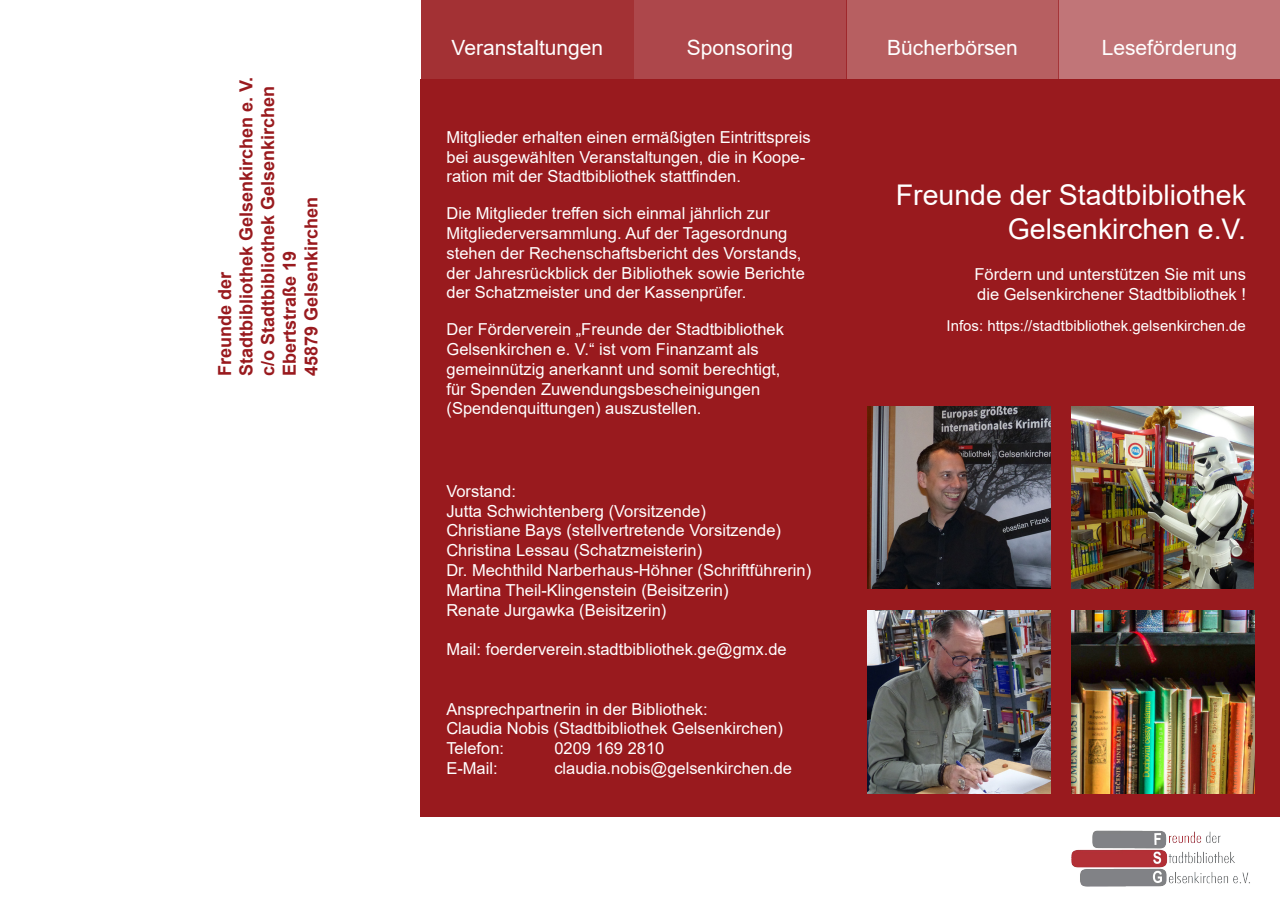
<style>
.page{position:relative;width:1280px;height:910px;background:#fff}
.page>*{position:absolute;margin:0;border:0;box-sizing:border-box;transform-origin:0 0}
.t1{font:28.5px/34.2px "Arial";color:#fff;text-align:right}
.t2{font:21px "Arial";color:#fff}
.t3{font:700 18px/21.6px "Arial";color:#991a1e}
.t4{font:16.5px/19.8px "Arial";color:#fff}
.t5{font:15px "Arial";color:#fff}
</style>
<div class="page">
<div style="left:421px;top:79px;width:859px;height:737px;background:#991a1e"></div>
<div style="left:421px;top:0;width:213px;height:94px;background:linear-gradient(to bottom,#a53739,#9e2528)"></div>
<div style="left:634px;top:0;width:212px;height:79px;background:#ad474b"></div>
<div style="left:846px;top:0;width:213px;height:79px;background:#b75f61"></div>
<div style="left:1059px;top:0;width:221px;height:79px;background:#c17578"></div>
<img style="left:1071px;top:830px;width:179px;height:57px">
<img style="left:1071px;top:610px;width:183px;height:183px">
<img style="left:867px;top:610px;width:183px;height:183px">
<img style="left:867px;top:406px;width:183px;height:183px">
<img style="left:1071px;top:406px;width:182px;height:183px">
<p class="t3" style="left:214px;top:376px;width:301px;rotate:-90deg">Freunde der<br>Stadtbibliothek Gelsenkirchen e. V.</p>
<p class="t3" style="left:257px;top:376px;width:292px;rotate:-90deg">c/o Stadtbibliothek Gelsenkirchen</p>
<p class="t3" style="left:279px;top:376px;width:127px;rotate:-90deg">Ebertstraße 19</p>
<p class="t3" style="left:300px;top:376px;width:181px;rotate:-90deg">45879 Gelsenkirchen</p>
<p class="t2" style="left:451px;top:33px;width:153px">Veranstaltungen</p>
<p class="t2" style="left:687px;top:33px;width:108px">Sponsoring</p>
<p class="t2" style="left:887px;top:33px;width:132px">Bücherbörsen</p>
<p class="t2" style="left:1102px;top:33px;width:137px">Leseförderung</p>
<p class="t4" style="left:446px;top:127px;width:366px">Mitglieder erhalten einen ermäßigten Eintrittspreis bei ausgewählten Veranstaltungen, die in Koope&shy;ration mit der Stadtbibliothek stattfinden.</p>
<p class="t4" style="left:446px;top:203px;width:360px">Die Mitglieder treffen sich einmal jährlich zur Mitgliederversammlung. Auf der Tagesordnung stehen der Rechenschaftsbericht des Vorstands, der Jahresrückblick der Bibliothek sowie Berichte der Schatzmeister und der Kassenprüfer.</p>
<p class="t4" style="left:446px;top:319px;width:339px">Der Förderverein „Freunde der Stadtbibliothek Gelsenkirchen e. V.“ ist vom Finanzamt als gemeinnützig anerkannt und somit berechtigt, für Spenden Zuwendungsbescheinigungen (Spendenquittungen) auszustellen.</p>
<p class="t4" style="left:446px;top:481px;width:71px">Vorstand:</p>
<p class="t4" style="left:446px;top:501px;width:261px">Jutta Schwichtenberg (Vorsitzende)</p>
<p class="t4" style="left:446px;top:521px;width:336px">Christiane Bays (stellvertretende Vorsitzende)</p>
<p class="t4" style="left:446px;top:540px;width:257px">Christina Lessau (Schatzmeisterin)</p>
<p class="t4" style="left:446px;top:560px;width:366px">Dr. Mechthild Narberhaus-Höhner (Schriftführerin)</p>
<p class="t4" style="left:446px;top:580px;width:284px">Martina Theil-Klingenstein (Beisitzerin)</p>
<p class="t4" style="left:446px;top:600px;width:222px">Renate Jurgawka (Beisitzerin)</p>
<p class="t4" style="left:446px;top:639px;width:342px">Mail: foerderverein.stadtbibliothek.ge@gmx.de</p>
<p class="t4" style="left:446px;top:699px;width:263px">Ansprechpartnerin in der Bibliothek:</p>
<p class="t4" style="left:446px;top:719px;width:338px">Claudia Nobis (Stadtbibliothek Gelsenkirchen)</p>
<p class="t4" style="left:446px;top:738px;width:59px">Telefon:</p>
<p class="t4" style="left:554px;top:738px;width:112px">0209 169 2810</p>
<p class="t4" style="left:446px;top:758px;width:53px">E-Mail:</p>
<p class="t4" style="left:554px;top:758px;width:239px">claudia.nobis@gelsenkirchen.de</p>
<p class="t1" style="left:896px;top:177px;width:352px">Freunde der Stadtbibliothek<br>Gelsenkirchen e.V.</p>
<p class="t4" style="left:974px;top:264px;width:273px">Fördern und unterstützen Sie mit uns die Gelsenkirchener Stadtbibliothek !</p>
<p class="t5" style="left:946px;top:315px;width:301px">Infos: https://stadtbibliothek.gelsenkirchen.de</p>
</div>
